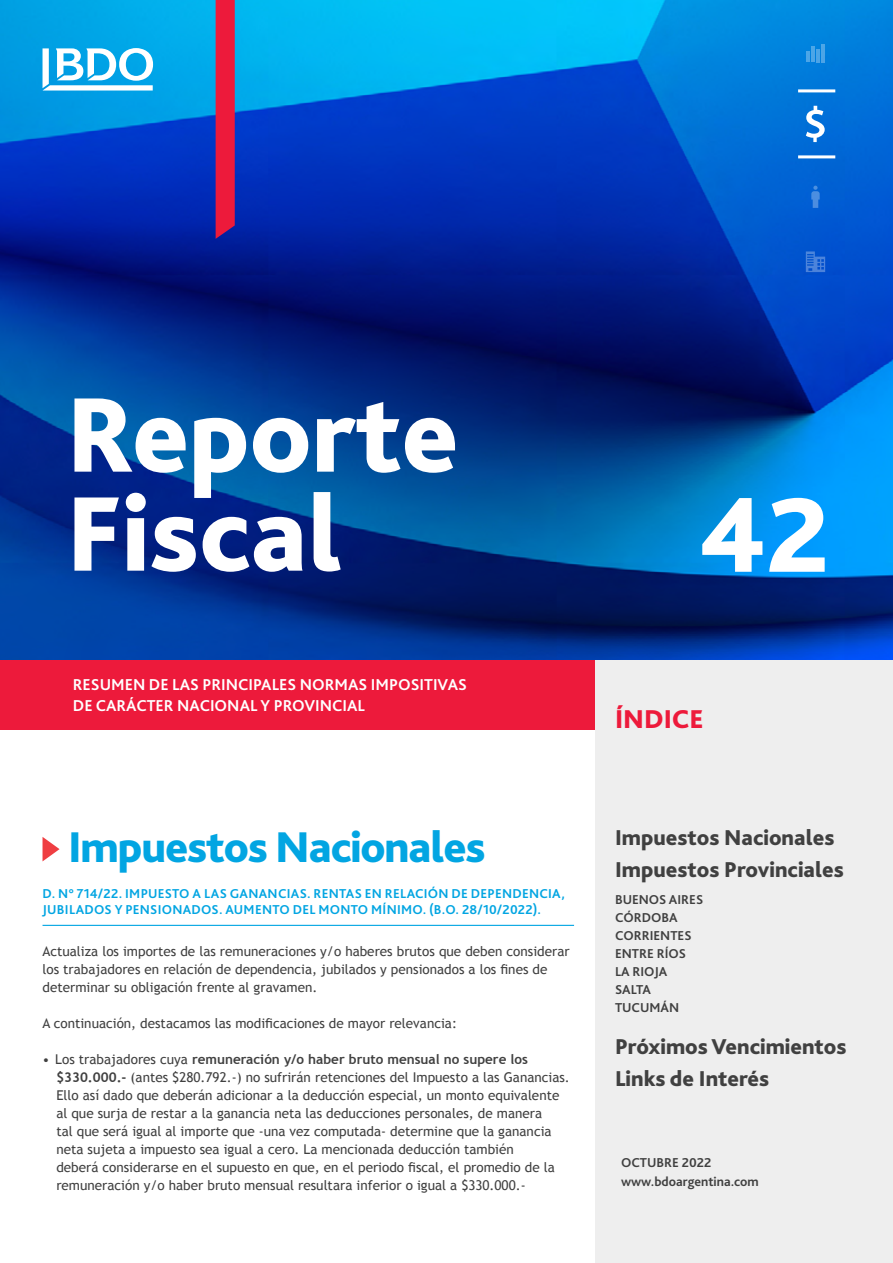
<style>
.page{position:relative;width:893px;height:1263px;background:#fff}
.page>*{position:absolute;margin:0;border:0;box-sizing:border-box;transform-origin:0 0}
.t1{font:800 111px "Bliss Pro";color:#fff}
.t2{font:800 45px "Bliss Pro";letter-spacing:-.025em;color:#02a5e2}
.t3{font:800 27px "Bliss Pro";color:#ed1a3b}
.t4{font:800 22.5px/32.5px "Bliss Pro";color:#404040}
.t5{font:700 16.5px/21px "Bliss Pro";color:#fff}
.t6{font:13.5px/18px "Trebuchet MS";color:#404040}
.t7{font:700 13.5px/16.5px "Bliss Pro";letter-spacing:.02em;color:#02a5e2}
.t8{font:700 13.5px/18px "Bliss Pro";color:#404040}
.s1{font-weight:700}
</style>
<div class="page">
<img style="left:0;top:0;width:893px;height:660px">
<svg style="left:43px;top:48px;width:110px;height:43px"></svg>
<svg style="left:317px;top:402px;width:138px;height:71px"></svg>
<svg style="left:74px;top:398px;width:234px;height:174px"></svg>
<svg style="left:314px;top:492px;width:27px;height:79px"></svg>
<svg style="left:216px;top:0;width:19px;height:239px;background:#e31b3f"></svg>
<div style="left:0;top:660px;width:595px;height:70px;background:#ed1a3b"></div>
<svg style="left:806px;top:106px;width:19px;height:36px"></svg>
<svg style="left:806px;top:51px;width:3px;height:11px"></svg>
<hr style="left:811px;top:47px;width:3px;height:15px;background:#fff">
<hr style="left:816px;top:49px;width:4px;height:13px;background:#4ca5e7">
<hr style="left:821px;top:44px;width:3px;height:18px;background:#fff">
<svg style="left:811px;top:186px;width:9px;height:22px"></svg>
<svg style="left:806px;top:251px;width:19px;height:21px"></svg>
<hr style="left:798px;top:155px;width:37px;height:3px;background:#fff">
<hr style="left:798px;top:89px;width:37px;height:3px;background:#fff">
<div style="left:595px;top:660px;width:298px;height:603px;background:#eee"></div>
<svg style="left:43px;top:837px;width:17px;height:24px"></svg>
<hr style="left:43px;top:925px;width:531px;height:1px;background:#02a5e2">
<p class="t5" style="left:73px;top:673px;width:395px">RESUMEN DE LAS PRINCIPALES NORMAS IMPOSITIVAS<br>DE CARÁCTER NACIONAL Y PROVINCIAL</p>
<h2 class="t2" style="left:68px;top:819px;width:419px">Impuestos Nacionales</h2>
<p class="t7" style="left:43px;top:884px;width:524px">D. N° 714/22. IMPUESTO A LAS GANANCIAS. RENTAS EN RELACIÓN DE DEPENDENCIA,<br>JUBILADOS Y PENSIONADOS. AUMENTO DEL MONTO MÍNIMO. (B.O. 28/10/2022).</p>
<p class="t6" style="left:43px;top:942px;width:529px">Actualiza los importes de las remuneraciones y/o haberes brutos que deben considerar los trabajadores en relación de dependencia, jubilados y pensionados a los fines de determinar su obligación frente al gravamen.</p>
<p class="t6" style="left:43px;top:1014px;width:416px">A continuación, destacamos las modificaciones de mayor relevancia:</p>
<p class="t6" style="left:56px;top:1050px;width:515px;text-indent:-14px">• Los trabajadores cuya <span class="s1">remuneración y/o haber bruto mensual no supere los $330.000.-</span> (antes $280.792.-) no sufrirán retenciones del Impuesto a las Ganancias.<br>Ello así dado que deberán adicionar a la deducción especial, un monto equivalente al que surja de restar a la ganancia neta las deducciones personales, de manera<br>tal que será igual al importe que -una vez computada- determine que la ganancia neta sujeta a impuesto sea igual a cero. La mencionada deducción también<br>deberá considerarse en el supuesto en que, en el periodo fiscal, el promedio de la remuneración y/o haber bruto mensual resultara inferior o igual a $330.000.-</p>
<h1 class="t1" style="left:699px;top:466px;width:132px">42</h1>
<h3 class="t3" style="left:615px;top:702px;width:90px">ÍNDICE</h3>
<h3 class="t4" style="left:615px;top:821px;width:230px">Impuestos Nacionales<br>Impuestos Provinciales</h3>
<p class="t8" style="left:615px;top:890px;width:90px">BUENOS AIRES<br>CÓRDOBA<br>CORRIENTES<br>ENTRE RÍOS<br>LA RIOJA<br>SALTA<br>TUCUMÁN</p>
<h3 class="t4" style="left:615px;top:1030px;width:233px">Próximos Vencimientos<br>Links de Interés</h3>
<p class="t8" style="left:621px;top:1153px;width:92px">OCTUBRE 2022</p>
<p class="t8" style="left:621px;top:1172px;width:139px">www.bdoargentina.com</p>
</div>
